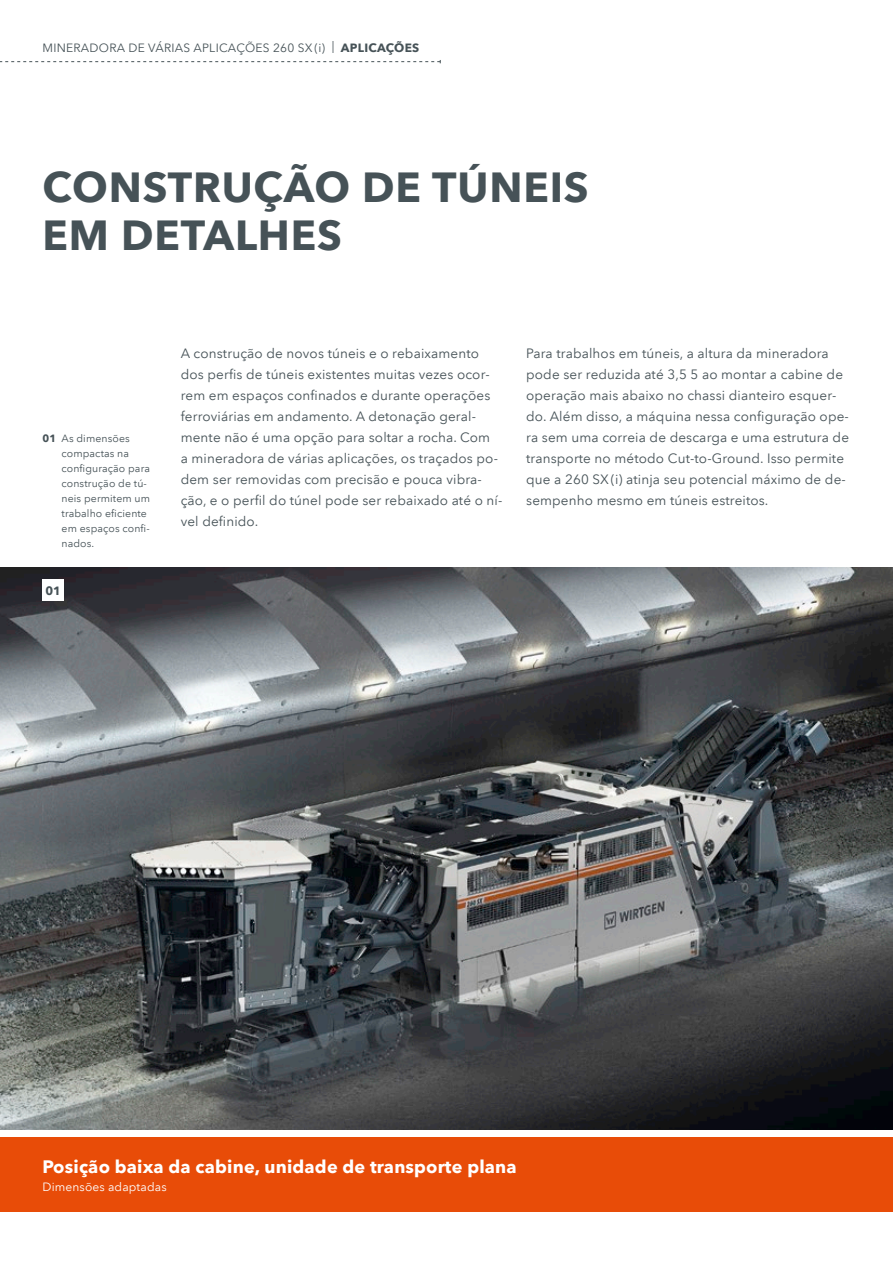
<style>
.page{position:relative;width:893px;height:1263px;background:#fff}
.page>*{position:absolute;margin:0;border:0;box-sizing:border-box;transform-origin:0 0}
.t1{font:700 42px/48px "Avenir Next LT Pro";letter-spacing:.02em;color:#465257}
.t2{font:700 18px "Avenir Next LT Pro";letter-spacing:.01em;color:#fff}
.t3{font:13.5px/21px "Avenir Next LT Pro";letter-spacing:.01em;color:#465257}
.t4{font:12px "Avenir Next LT Pro";letter-spacing:.02em;color:#465257}
.t5{font:12px "Avenir Next LT Pro";letter-spacing:.01em;color:#fff}
.t6{font:700 12px "Avenir Next LT Pro";color:#465257}
.t7{font:10.5px/15px "Avenir Next LT Pro";letter-spacing:.01em;color:#465257}
.s1{font-weight:700}
</style>
<div class="page">
<img style="left:0;top:567px;width:893px;height:562px">
<div style="left:43px;top:580px;width:21px;height:21px;background:#fff"></div>
<svg style="left:0;top:60px;width:441px;height:3px"></svg>
<div style="left:0;top:1138px;width:893px;height:74px;background:#e84c08"></div>
<p class="t4" style="left:43px;top:40px;width:378px">MINERADORA DE VÁRIAS APLICAÇÕES 260 SX(i) | <span class="s1">APLICAÇÕES</span></p>
<h1 class="t1" style="left:43px;top:163px;width:548px">CONSTRUÇÃO DE TÚNEIS<br>EM DETALHES</h1>
<p class="t7" style="left:62px;top:431px;width:90px;text-indent:-19px"><span class="s1">01</span> As dimensões compactas na configuração para construção de tú&shy;neis permitem um trabalho eficiente em espaços confi&shy;nados.</p>
<p class="t6" style="left:45px;top:583px;width:17px">01</p>
<p class="t3" style="left:181px;top:343px;width:323px">A construção de novos túneis e o rebaixamento dos perfis de túneis existentes muitas vezes ocor&shy;rem em espaços confinados e durante operações ferroviárias em andamento. A detonação geral&shy;mente não é uma opção para soltar a rocha. Com<br>a mineradora de várias aplicações, os traçados po&shy;dem ser removidas com precisão e pouca vibra&shy;ção, e o perfil do túnel pode ser rebaixado até o ní&shy;vel definido.</p>
<p class="t3" style="left:526px;top:343px;width:324px">Para trabalhos em túneis, a altura da mineradora pode ser reduzida até 3,5 5 ao montar a cabine de operação mais abaixo no chassi dianteiro esquer&shy;do. Além disso, a máquina nessa configuração ope&shy;ra sem uma correia de descarga e uma estrutura de transporte no método Cut-to-Ground. Isso permite que a 260 SX(i) atinja seu potencial máximo de de&shy;sempenho mesmo em túneis estreitos.</p>
<h2 class="t2" style="left:43px;top:1155px;width:476px">Posição baixa da cabine, unidade de transporte plana</h2>
<p class="t5" style="left:43px;top:1179px;width:126px">Dimensões adaptadas</p>
</div>
